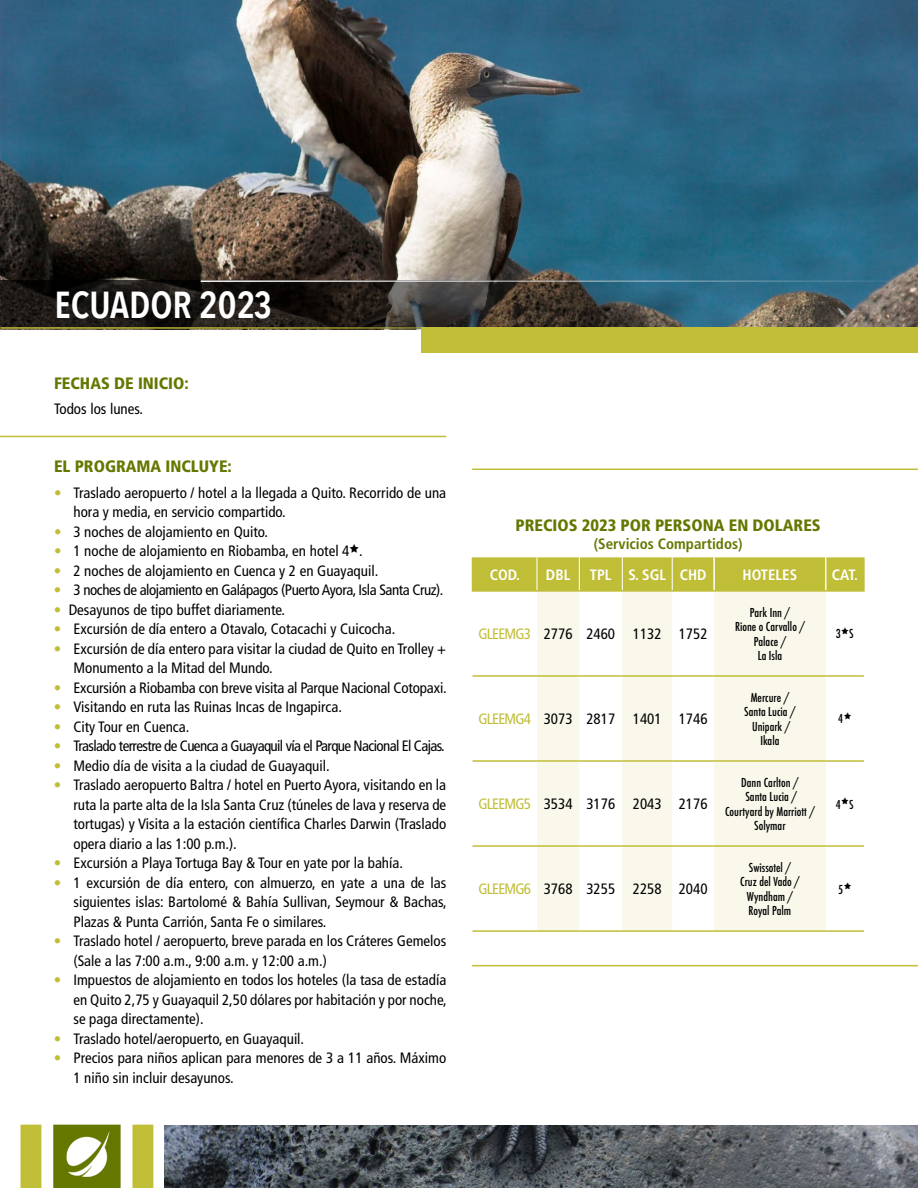
<style>
.page{position:relative;width:918px;height:1188px;background:#fff}
.page>*{position:absolute;margin:0;border:0;box-sizing:border-box;transform-origin:0 0}
.t1{font:600 37.5px "Avenir Next Condensed";color:#fff}
.t2{font:900 condensed 16.5px "Frutiger";color:#670}
.t3{font:condensed 15px/19.5px "Frutiger";color:#000}
.t4{font:condensed 15px "Frutiger";letter-spacing:-.04em;color:#000}
.t5{font:condensed 15px "Frutiger";letter-spacing:-.03em;color:#000}
.t6{font:700 condensed 15px "Frutiger";color:#fff}
.t7{font:700 condensed 15px "Frutiger";color:#670}
.t8{font:500 condensed 12px/14.4px "Futura";color:#000;text-align:center}
.t9{font:7.05px "Star Things";color:#000}
.s1{color:#c0bd37}
</style>
<div class="page">
<img style="left:0;top:329px;width:918px;height:859px">
<img style="left:0;top:0;width:918px;height:327px">
<svg style="left:0;top:280px;width:642px;height:47px;background:#272521"></svg>
<div style="left:421px;top:327px;width:497px;height:26px;background:#c0bd37"></div>
<hr style="left:201px;top:280px;width:717px;height:2px;background:#fff">
<hr style="left:0;top:327px;width:636px;height:2px;background:#c0bd37">
<div style="left:473px;top:557px;width:390px;height:33px;background:#c0bd37"></div>
<svg style="left:537px;top:592px;width:289px;height:338px;fill:#f9f8eb"></svg>
<hr style="left:536px;top:557px;width:2px;height:33px;background:#fff">
<hr style="left:579px;top:557px;width:1px;height:33px;background:#fff">
<hr style="left:622px;top:557px;width:1px;height:33px;background:#fff">
<hr style="left:672px;top:557px;width:1px;height:33px;background:#fff">
<hr style="left:713px;top:557px;width:2px;height:33px;background:#fff">
<hr style="left:825px;top:557px;width:1px;height:33px;background:#fff">
<hr style="left:472px;top:557px;width:1px;height:33px;background:#c0bd37">
<hr style="left:863px;top:557px;width:2px;height:33px;background:#c0bd37">
<hr style="left:472px;top:590px;width:65px;height:2px;background:#c0bd37">
<hr style="left:537px;top:590px;width:42px;height:2px;background:#c0bd37">
<hr style="left:579px;top:590px;width:43px;height:2px;background:#c0bd37">
<hr style="left:622px;top:590px;width:50px;height:2px;background:#c0bd37">
<hr style="left:672px;top:590px;width:42px;height:2px;background:#c0bd37">
<hr style="left:714px;top:590px;width:112px;height:2px;background:#c0bd37">
<hr style="left:826px;top:590px;width:39px;height:2px;background:#c0bd37">
<hr style="left:472px;top:675px;width:65px;height:2px;background:#c0bd37">
<hr style="left:537px;top:675px;width:42px;height:2px;background:#c0bd37">
<hr style="left:579px;top:675px;width:43px;height:2px;background:#c0bd37">
<hr style="left:622px;top:675px;width:50px;height:2px;background:#c0bd37">
<hr style="left:672px;top:675px;width:42px;height:2px;background:#c0bd37">
<hr style="left:714px;top:675px;width:112px;height:2px;background:#c0bd37">
<hr style="left:826px;top:675px;width:38px;height:2px;background:#c0bd37">
<hr style="left:472px;top:760px;width:65px;height:2px;background:#c0bd37">
<hr style="left:537px;top:760px;width:42px;height:2px;background:#c0bd37">
<hr style="left:579px;top:760px;width:43px;height:2px;background:#c0bd37">
<hr style="left:622px;top:760px;width:50px;height:2px;background:#c0bd37">
<hr style="left:672px;top:760px;width:42px;height:2px;background:#c0bd37">
<hr style="left:714px;top:760px;width:112px;height:2px;background:#c0bd37">
<hr style="left:826px;top:760px;width:38px;height:2px;background:#c0bd37">
<hr style="left:472px;top:845px;width:65px;height:2px;background:#c0bd37">
<hr style="left:537px;top:845px;width:42px;height:2px;background:#c0bd37">
<hr style="left:579px;top:845px;width:43px;height:2px;background:#c0bd37">
<hr style="left:622px;top:845px;width:50px;height:2px;background:#c0bd37">
<hr style="left:672px;top:845px;width:42px;height:2px;background:#c0bd37">
<hr style="left:714px;top:845px;width:112px;height:2px;background:#c0bd37">
<hr style="left:826px;top:845px;width:38px;height:2px;background:#c0bd37">
<hr style="left:472px;top:930px;width:65px;height:2px;background:#c0bd37">
<hr style="left:537px;top:930px;width:42px;height:2px;background:#c0bd37">
<hr style="left:579px;top:930px;width:43px;height:2px;background:#c0bd37">
<hr style="left:622px;top:930px;width:50px;height:2px;background:#c0bd37">
<hr style="left:672px;top:930px;width:42px;height:2px;background:#c0bd37">
<hr style="left:714px;top:930px;width:112px;height:2px;background:#c0bd37">
<hr style="left:826px;top:930px;width:38px;height:2px;background:#c0bd37">
<img style="left:165px;top:1125px;width:753px;height:63px">
<hr style="left:0;top:436px;width:446px;height:1px;background:#c0bd37">
<hr style="left:472px;top:469px;width:446px;height:1px;background:#c0bd37">
<hr style="left:472px;top:965px;width:446px;height:1px;background:#c0bd37">
<h1 class="t1" style="left:54px;top:272px;width:219px">ECUADOR 2023</h1>
<p class="t2" style="left:54px;top:374px;width:136px">FECHAS DE INICIO:</p>
<p class="t3" style="left:54px;top:399px;width:91px">Todos los lunes.</p>
<p class="t2" style="left:54px;top:456px;width:179px">EL PROGRAMA INCLUYE:</p>
<p class="t3" style="left:74px;top:483px;width:374px;text-indent:-20px"><span class="s1">•</span> Traslado aeropuerto / hotel a la llegada a Quito. Recorrido de una hora y media, en servicio compartido.</p>
<p class="t3" style="left:54px;top:522px;width:216px"><span class="s1">•</span> 3 noches de alojamiento en Quito.</p>
<p class="t3" style="left:54px;top:541px;width:310px"><span class="s1">•</span> 1 noche de alojamiento en Riobamba, en hotel 4<sup>A</sup>.</p>
<p class="t3" style="left:54px;top:561px;width:326px"><span class="s1">•</span> 2 noches de alojamiento en Cuenca y 2 en Guayaquil.</p>
<p class="t5" style="left:54px;top:581px;width:391px"><span class="s1">•</span> 3 noches de alojamiento en Galápagos (Puerto Ayora, Isla Santa Cruz).</p>
<p class="t3" style="left:54px;top:600px;width:233px"><span class="s1">•</span> Desayunos de tipo buffet diariamente.</p>
<p class="t3" style="left:54px;top:619px;width:343px"><span class="s1">•</span> Excursión de día entero a Otavalo, Cotacachi y Cuicocha.</p>
<p class="t3" style="left:73px;top:639px;width:374px;text-indent:-20px"><span class="s1">•</span> Excursión de día entero para visitar la ciudad de Quito en Trolley +<br>Monumento a la Mitad del Mundo.</p>
<p class="t3" style="left:54px;top:678px;width:394px"><span class="s1">•</span> Excursión a Riobamba con breve visita al Parque Nacional Cotopaxi.</p>
<p class="t3" style="left:54px;top:697px;width:290px"><span class="s1">•</span> Visitando en ruta las Ruinas Incas de Ingapirca.</p>
<p class="t3" style="left:54px;top:717px;width:137px"><span class="s1">•</span> City Tour en Cuenca.</p>
<p class="t4" style="left:54px;top:737px;width:392px"><span class="s1">•</span> Traslado terrestre de Cuenca a Guayaquil vía el Parque Nacional El Cajas.</p>
<p class="t3" style="left:54px;top:756px;width:277px"><span class="s1">•</span> Medio día de visita a la ciudad de Guayaquil.</p>
<p class="t3" style="left:73px;top:775px;width:374px;text-align:justify;text-indent:-20px"><span class="s1">•</span> Traslado aeropuerto Baltra / hotel en Puerto Ayora, visitando en la ruta la parte alta de la Isla Santa Cruz (túneles de lava y reserva de tortugas) y Visita a la estación científica Charles Darwin (Traslado opera diario a las 1:00 p.m.).</p>
<p class="t3" style="left:54px;top:853px;width:351px"><span class="s1">•</span> Excursión a Playa Tortuga Bay &amp; Tour en yate por la bahía.</p>
<p class="t3" style="left:73px;top:873px;width:375px;text-align:justify;text-indent:-20px"><span class="s1">•</span> 1 excursión de día entero, con almuerzo, en yate a una de las siguientes islas: Bartolomé &amp; Bahía Sullivan, Seymour &amp; Bachas, Plazas &amp; Punta Carrión, Santa Fe o similares.</p>
<p class="t3" style="left:73px;top:931px;width:374px;text-indent:-20px"><span class="s1">•</span> Traslado hotel / aeropuerto, breve parada en los Cráteres Gemelos (Sale a las 7:00 a.m., 9:00 a.m. y 12:00 a.m.)</p>
<p class="t3" style="left:73px;top:970px;width:375px;text-align:justify;text-indent:-20px"><span class="s1">•</span> Impuestos de alojamiento en todos los hoteles (la tasa de estadía en Quito 2,75 y Guayaquil 2,50 dólares por habitación y por noche, se paga directamente).</p>
<p class="t3" style="left:54px;top:1029px;width:252px"><span class="s1">•</span> Traslado hotel/aeropuerto, en Guayaquil.</p>
<p class="t3" style="left:73px;top:1048px;width:374px;text-indent:-20px"><span class="s1">•</span> Precios para niños aplican para menores de 3 a 11 años. Máximo<br>1 niño sin incluir desayunos.</p>
<p class="t2" style="left:516px;top:515px;width:307px">PRECIOS 2023 POR PERSONA EN DOLARES</p>
<p class="t7" style="left:594px;top:535px;width:150px">(Servicios Compartidos)</p>
<p class="t6" style="left:490px;top:566px;width:32px">COD.</p>
<p class="t6" style="left:546px;top:566px;width:26px">DBL</p>
<p class="t6" style="left:590px;top:566px;width:118px">TPL S. SGL CHD</p>
<p class="t6" style="left:743px;top:566px;width:56px">HOTELES</p>
<p class="t6" style="left:832px;top:566px;width:28px">CAT.</p>
<p class="t3" style="left:478px;top:624px;width:231px"><span class="s1">GLEEMG3</span> 2776 2460 1132 1752</p>
<p class="t8" style="left:735px;top:605px;width:71px">Park Inn /<br>Rione o Carvallo /<br>Palace /<br>La Isla</p>
<p class="t8" style="left:836px;top:627px;width:6px">3</p>
<p class="t9" style="left:841px;top:627px;width:9px">A</p>
<p class="t8" style="left:849px;top:627px;width:6px">S</p>
<p class="t3" style="left:478px;top:709px;width:231px"><span class="s1">GLEEMG4</span> 3073 2817 1401 1746</p>
<p class="t8" style="left:744px;top:690px;width:53px">Mercure /<br>Santa Lucia /<br>Unipark /<br>Ikala</p>
<p class="t8" style="left:838px;top:712px;width:6px">4</p>
<p class="t9" style="left:844px;top:712px;width:9px">A</p>
<p class="t3" style="left:478px;top:794px;width:231px"><span class="s1">GLEEMG5</span> 3534 3176 2043 2176</p>
<p class="t8" style="left:725px;top:775px;width:91px">Dann Carlton /<br>Santa Lucia /<br>Courtyard by Marriott /<br>Solymar</p>
<p class="t8" style="left:836px;top:797px;width:6px">4</p>
<p class="t9" style="left:841px;top:797px;width:9px">A</p>
<p class="t8" style="left:849px;top:797px;width:6px">S</p>
<p class="t3" style="left:478px;top:879px;width:231px"><span class="s1">GLEEMG6</span> 3768 3255 2258 2040</p>
<p class="t8" style="left:740px;top:860px;width:61px">Swissotel /<br>Cruz del Vado /<br>Wyndham /<br>Royal Palm</p>
<p class="t8" style="left:838px;top:882px;width:6px">5</p>
<p class="t9" style="left:844px;top:882px;width:9px">A</p>
</div>
